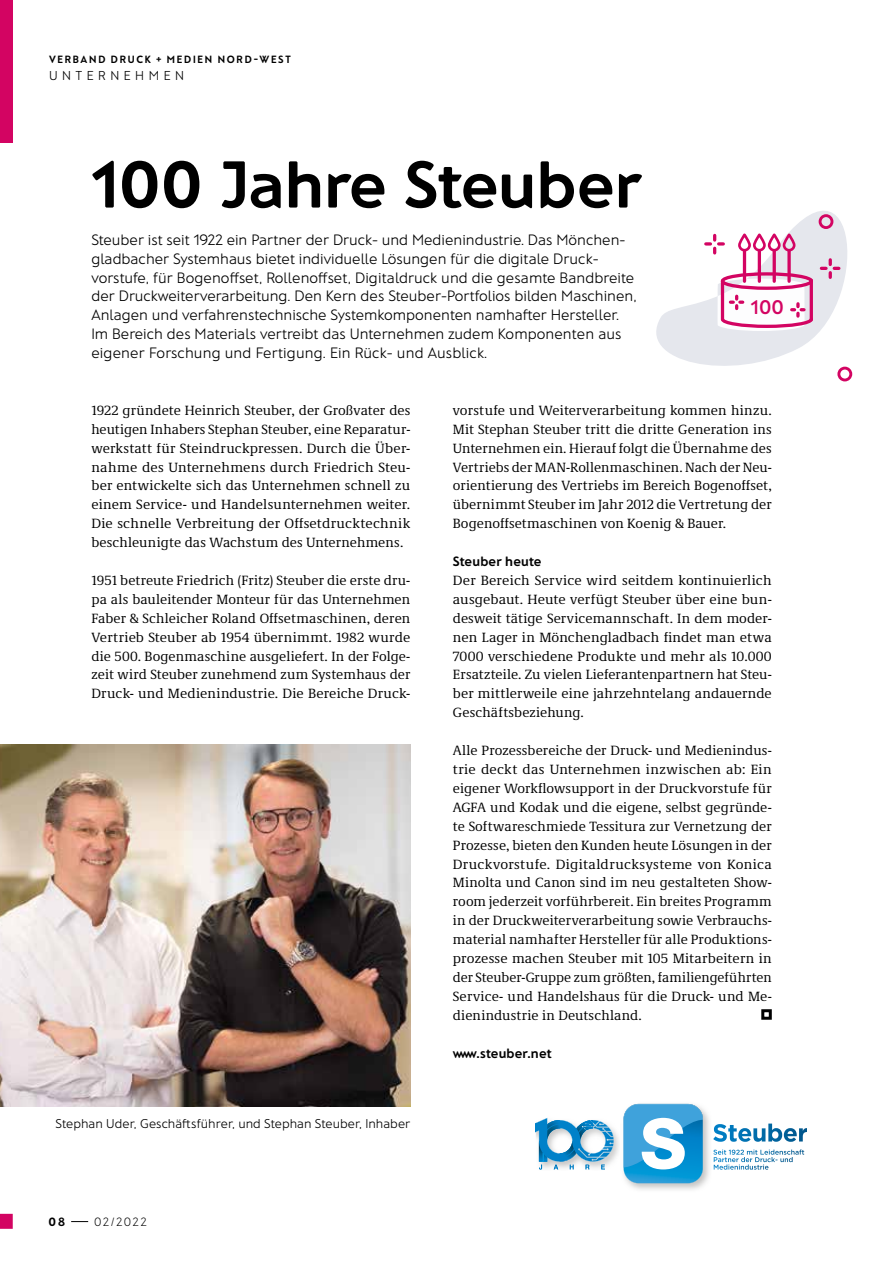
<style>
.page{position:relative;width:893px;height:1263px;background:#fff}
.page>*{position:absolute;margin:0;border:0;box-sizing:border-box;transform-origin:0 0}
.t1{font:700 66px "Franz Sans";color:#000}
.t2{font:600 19.65px "Franz Sans";color:#d30462}
.t3{font:300 15px/18.9px "Franz Sans";color:#000}
.t4{font:13.8px/18.9px "Demos Next Pro";letter-spacing:.01em;color:#000;text-align:justify}
.t5{font:700 13.5px "Franz Sans";letter-spacing:.015em;color:#000}
.t6{font:300 12.9px "Franz Sans";letter-spacing:.36em;color:#000}
.t7{font:300 12.75px "Franz Sans";color:#000}
.t8{font:200 12px "Franz Sans";letter-spacing:.135em;color:#000}
.t9{font:700 12px "Franz Sans";color:#000}
.t10{font:700 10.5px "Franz Sans";letter-spacing:.17em;color:#000}
</style>
<div class="page">
<svg style="left:71px;top:1221px;width:17px;height:1px"></svg>
<div style="left:0;top:1214px;width:13px;height:15px;background:#d30462"></div>
<div style="left:0;top:0;width:13px;height:142px;background:#d30462"></div>
<img style="left:0;top:745px;width:410px;height:361px">
<img style="left:628px;top:1103px;width:81px;height:87px">
<svg style="left:714px;top:1149px;width:88px;height:20px"></svg>
<img style="left:539px;top:1131px;width:80px;height:39px">
<svg style="left:623px;top:1104px;width:80px;height:79px"></svg>
<svg style="left:713px;top:1123px;width:94px;height:19px"></svg>
<svg style="left:536px;top:1118px;width:78px;height:51px"></svg>
<img style="left:560px;top:1153px;width:16px;height:9px">
<svg style="left:656px;top:211px;width:197px;height:171px"></svg>
<div style="left:721px;top:272px;width:92px;height:18px;border:3px solid #d30462;border-radius:50%"></div>
<div style="left:738px;top:233px;width:13px;height:18px;border:3px solid #d30462;border-radius:5px"></div>
<hr style="left:743px;top:251px;width:3px;height:30px;background:#d30462">
<div style="left:753px;top:233px;width:13px;height:18px;border:3px solid #d30462;border-radius:5px"></div>
<hr style="left:758px;top:251px;width:3px;height:30px;background:#d30462">
<div style="left:768px;top:233px;width:13px;height:18px;border:3px solid #d30462;border-radius:5px"></div>
<hr style="left:773px;top:251px;width:3px;height:30px;background:#d30462">
<div style="left:783px;top:233px;width:12px;height:18px;border:3px solid #d30462;border-radius:5px"></div>
<svg style="left:787px;top:251px;width:4px;height:28px"></svg>
<div style="left:819px;top:214px;width:14px;height:15px;border:3px solid #d30462;border-radius:50%"></div>
<div style="left:837px;top:367px;width:15px;height:14px;border:3px solid #d30462;border-radius:50%"></div>
<svg style="left:706px;top:235px;width:17px;height:18px"></svg>
<svg style="left:717px;top:279px;width:98px;height:52px"></svg>
<svg style="left:821px;top:260px;width:18px;height:17px"></svg>
<div style="left:761px;top:1009px;width:11px;height:11px;border:3px solid #000"></div>
<p class="t10" style="left:49px;top:53px;width:243px">VERBAND DRUCK + MEDIEN NORD-WEST</p>
<p class="t6" style="left:49px;top:68px;width:137px">UNTERNEHMEN</p>
<h1 class="t1" style="left:91px;top:147px;width:553px">100 Jahre Steuber</h1>
<p class="t3" style="left:91px;top:230px;width:547px">Steuber ist seit 1922 ein Partner der Druck- und Medienindustrie. Das Mönchen&shy;gladbacher Systemhaus bietet individuelle Lösungen für die digitale Druck&shy;vorstufe, für Bogenoffset, Rollenoffset, Digitaldruck und die gesamte Bandbreite der Druckweiterverarbeitung. Den Kern des Steuber-Portfolios bilden Maschinen, Anlagen und verfahrenstechnische Systemkomponenten namhafter Hersteller.<br>Im Bereich des Materials vertreibt das Unternehmen zudem Komponenten aus eigener Forschung und Fertigung. Ein Rück- und Ausblick.</p>
<h2 class="t2" style="left:751px;top:296px;width:34px">100</h2>
<p class="t4" style="left:91px;top:400px;width:320px">1922 gründete Heinrich Steuber, der Großvater des heutigen Inhabers Stephan Steuber, eine Reparatur&shy;werkstatt für Steindruckpressen. Durch die Über&shy;nahme des Unternehmens durch Friedrich Steu&shy;ber entwickelte sich das Unternehmen schnell zu einem Service- und Handelsunternehmen weiter.<br>Die schnelle Verbreitung der Offsetdrucktechnik beschleunigte das Wachstum des Unternehmens.</p>
<p class="t4" style="left:91px;top:570px;width:320px">1951 betreute Friedrich (Fritz) Steuber die erste dru&shy;pa als bauleitender Monteur für das Unternehmen Faber &amp; Schleicher Roland Offsetmaschinen, deren Vertrieb Steuber ab 1954 übernimmt. 1982 wurde die 500. Bogenmaschine ausgeliefert. In der Folge&shy;zeit wird Steuber zunehmend zum Systemhaus der Druck- und Medienindustrie. Die Bereiche Druck-</p>
<p class="t7" style="left:56px;top:1116px;width:356px">Stephan Uder, Geschäftsführer, und Stephan Steuber, Inhaber</p>
<p class="t9" style="left:49px;top:1215px;width:18px">08</p>
<p class="t8" style="left:94px;top:1215px;width:54px">02/2022</p>
<p class="t4" style="left:453px;top:400px;width:320px">vorstufe und Weiterverarbeitung kommen hinzu.<br>Mit Stephan Steuber tritt die dritte Generation ins Unternehmen ein. Hierauf folgt die Übernahme des Vertriebs der MAN-Rollenmaschinen. Nach der Neu&shy;orientierung des Vertriebs im Bereich Bogenoffset, übernimmt Steuber im Jahr 2012 die Vertretung der Bogenoffsetmaschinen von Koenig &amp; Bauer.</p>
<p class="t5" style="left:453px;top:554px;width:90px">Steuber heute</p>
<p class="t4" style="left:453px;top:570px;width:320px">Der Bereich Service wird seitdem kontinuierlich ausgebaut. Heute verfügt Steuber über eine bun&shy;desweit tätige Servicemannschaft. In dem moder&shy;nen Lager in Mönchengladbach findet man etwa 7000 verschiedene Produkte und mehr als 10.000<br>Ersatzteile. Zu vielen Lieferantenpartnern hat Steu&shy;ber mittlerweile eine jahrzehntelang andauernde Geschäftsbeziehung.</p>
<p class="t4" style="left:453px;top:740px;width:320px">Alle Prozessbereiche der Druck- und Medienindus&shy;trie deckt das Unternehmen inzwischen ab: Ein eigener Workflowsupport in der Druckvorstufe für AGFA und Kodak und die eigene, selbst gegründe&shy;te Softwareschmiede Tessitura zur Vernetzung der Prozesse, bieten den Kunden heute Lösungen in der Druckvorstufe. Digitaldrucksysteme von Konica Minolta und Canon sind im neu gestalteten Show&shy;room jederzeit vorführbereit. Ein breites Programm in der Druckweiterverarbeitung sowie Verbrauchs&shy;material namhafter Hersteller für alle Produktions&shy;prozesse machen Steuber mit 105 Mitarbeitern in der Steuber-Gruppe zum größten, familiengeführten Service- und Handelshaus für die Druck- und Me&shy;dienindustrie in Deutschland.</p>
<p class="t5" style="left:453px;top:1045px;width:100px">www.steuber.net</p>
</div>
